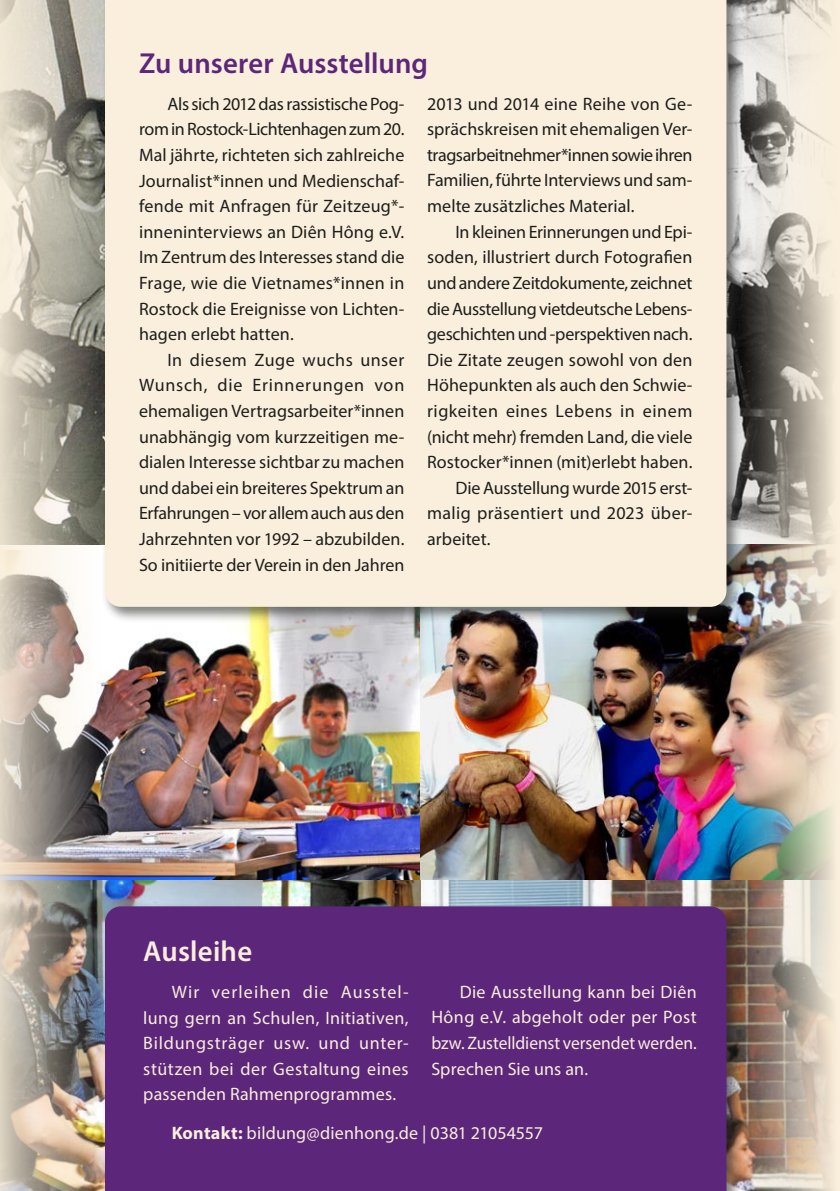
<style>
.page{position:relative;width:840px;height:1191px;background:#fff}
.page>*{position:absolute;margin:0;border:0;box-sizing:border-box;transform-origin:0 0}
.t1{font:600 29px "Myriad Pro";letter-spacing:.005em;color:#5c267b}
.t2{font:600 29px "Myriad Pro";letter-spacing:.01em;color:#faefdc}
.t3{font:18px/25.6px "Myriad Pro";color:#1d1d1b;text-align:justify}
.t4{font:18px/25.6px "Myriad Pro";letter-spacing:.005em;color:#faefdc;text-align:justify}
.t5{font:18px "Myriad Pro";letter-spacing:-.02em;color:#1d1d1b}
.t6{font:18px "Myriad Pro";letter-spacing:.02em;color:#1d1d1b}
.t7{font:18px "Myriad Pro";letter-spacing:.03em;color:#1d1d1b}
.s1{font-weight:700}
</style>
<div class="page">
<img style="left:99px;top:879px;width:641px;height:312px">
<div style="left:101px;top:902px;width:640px;height:289px;background:#1d1d1b;opacity:.55"></div>
<div style="left:105px;top:906px;width:621px;height:285px;background:#5c267b"></div>
<img style="left:99px;top:622px;width:321px;height:257px">
<img style="left:420px;top:622px;width:320px;height:257px">
<div style="left:101px;top:0;width:640px;height:622px;background:#1d1d1b;opacity:.55"></div>
<div style="left:105px;top:0;width:621px;height:607px;background:#faefdc"></div>
<img style="left:0;top:0;width:99px;height:1191px">
<img style="left:740px;top:0;width:99px;height:1191px">
<h1 class="t1" style="left:139px;top:45px;width:290px">Zu unserer Ausstellung</h1>
<p class="t3" style="left:139px;top:91px;width:267px;text-indent:28px">Als sich 2012 das rassistische Pog&shy;rom in Rostock-Lichtenhagen zum 20.<br>Mal jährte, richteten sich zahlreiche Journalist*innen und Medienschaf&shy;fende mit Anfragen für Zeitzeug*- inneninterviews an Diên Hông e.V.<br>Im Zentrum des Interesses stand die Frage, wie die Vietnames*innen in Rostock die Ereignisse von Lichten&shy;hagen erlebt hatten.</p>
<p class="t3" style="left:139px;top:347px;width:267px;text-indent:28px">In diesem Zuge wuchs unser Wunsch, die Erinnerungen von ehemaligen Vertragsarbeiter*innen unabhängig vom kurzzeitigen me&shy;dialen Interesse sichtbar zu machen und dabei ein breiteres Spektrum an Erfahrungen – vor allem auch aus den Jahrzehnten vor 1992 – abzubilden.<br>So initiierte der Verein in den Jahren</p>
<p class="t3" style="left:427px;top:91px;width:267px">2013 und 2014 eine Reihe von Ge&shy;sprächskreisen mit ehemaligen Ver&shy;tragsarbeitnehmer*innen sowie ihren Familien, führte Interviews und sam&shy;melte zusätzliches Material.</p>
<p class="t3" style="left:455px;top:219px;width:238px">In kleinen Erinnerungen und Epi-</p>
<p class="t3" style="left:427px;top:244px;width:267px">soden, illustriert durch Fotografien</p>
<p class="t3" style="left:427px;top:270px;width:267px">und andere Zeitdokumente, zeichnet</p>
<p class="t5" style="left:427px;top:297px;width:265px">die Ausstellung vietdeutsche Lebens-</p>
<p class="t3" style="left:427px;top:321px;width:267px">geschichten und -perspektiven nach.</p>
<p class="t3" style="left:427px;top:346px;width:267px">Die Zitate zeugen sowohl von den</p>
<p class="t3" style="left:427px;top:372px;width:267px">Höhepunkten als auch den Schwie-</p>
<p class="t7" style="left:427px;top:400px;width:267px">rigkeiten eines Lebens in einem</p>
<p class="t3" style="left:427px;top:423px;width:267px">(nicht mehr) fremden Land, die viele</p>
<p class="t3" style="left:427px;top:449px;width:267px">Rostocker*innen (mit)erlebt haben.</p>
<p class="t3" style="left:455px;top:474px;width:238px">Die Ausstellung wurde 2015 erst-</p>
<p class="t6" style="left:427px;top:502px;width:267px">malig präsentiert und 2023 über-</p>
<p class="t3" style="left:427px;top:526px;width:65px">arbeitet.</p>
<h1 class="t2" style="left:143px;top:932px;width:110px">Ausleihe</h1>
<p class="t4" style="left:143px;top:978px;width:267px;text-indent:28px">Wir verleihen die Ausstel&shy;lung gern an Schulen, Initiativen, Bildungsträger usw. und unter&shy;stützen bei der Gestaltung eines passenden Rahmenprogrammes.</p>
<p class="t4" style="left:431px;top:978px;width:267px;text-indent:28px">Die Ausstellung kann bei Diên Hông e.V. abgeholt oder per Post bzw. Zustelldienst versendet werden.<br>Sprechen Sie uns an.</p>
<p class="t4" style="left:172px;top:1119px;width:372px"><span class="s1">Kontakt:</span> bildung@dienhong.de | 0381 21054557</p>
</div>
